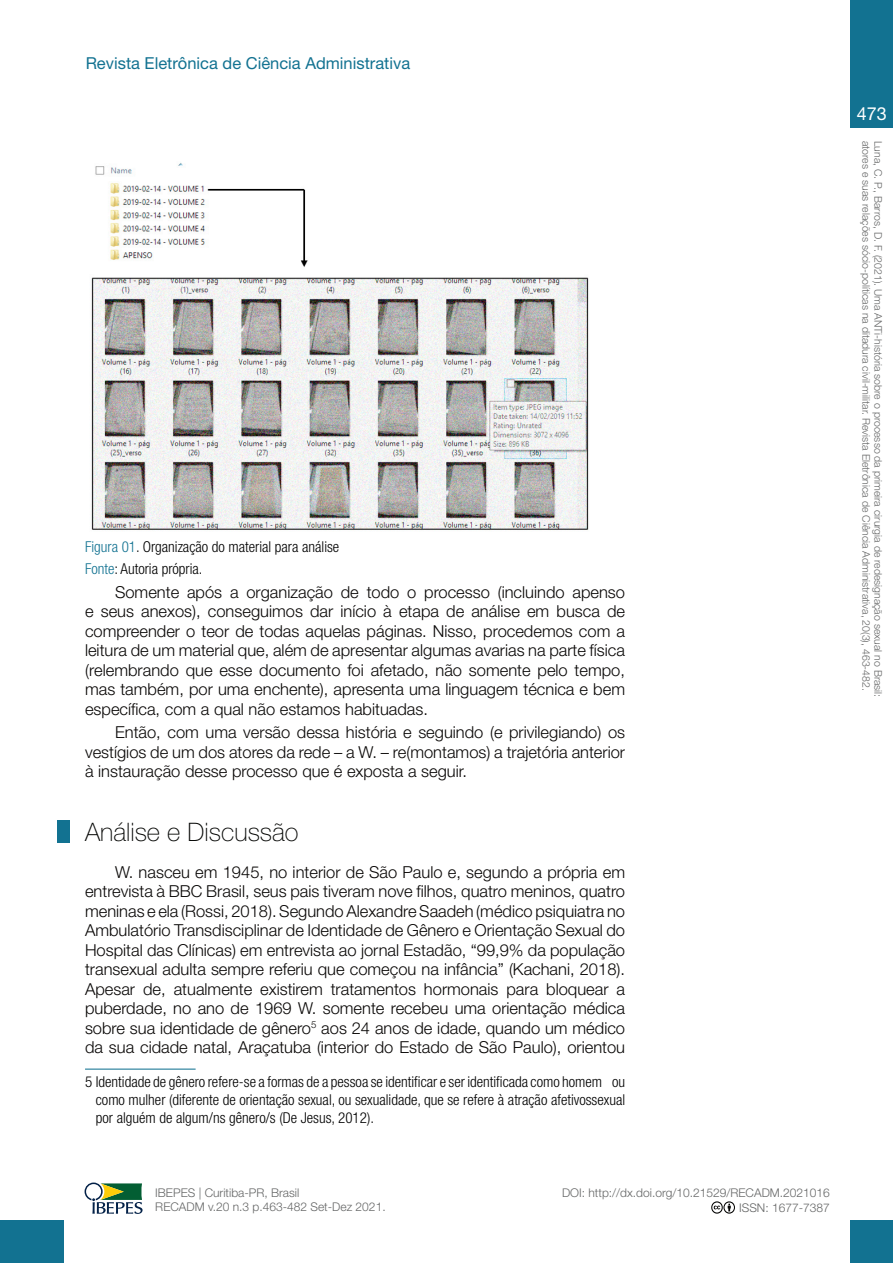
<style>
.page{position:relative;width:893px;height:1263px;background:#fff}
.page>*{position:absolute;margin:0;border:0;box-sizing:border-box;transform-origin:0 0}
.Seção_1{font:100 25.5px "Helvetica Neue";color:#040503}
.t1{font:18px "Helvetica Neue";color:#fff}
.Corpo_texto{font:300 16.5px/19.5px "Helvetica Neue";color:#090706;text-align:justify}
.t2{font:16.5px "Helvetica Neue";color:#127291}
.nota{font:300 condensed 15px/18px "Helvetica Neue";color:#000;text-align:justify}
.Imagem{font:300 condensed 15px "Helvetica Neue";color:#000}
.Figura_e_fonte{font:300 condensed 15px "Helvetica Neue";color:#000}
.t3{font:300 12px/14.4px "Helvetica Neue";color:#656666;text-align:right}
.t4{font:300 10.5px "Helvetica Neue";color:#656666}
.s1{color:#127291}
</style>
<div class="page">
<div style="left:850px;top:0;width:43px;height:128px;background:#127291"></div>
<div style="left:0;top:1220px;width:64px;height:43px;background:#127291"></div>
<div style="left:850px;top:1220px;width:43px;height:43px;background:#127291"></div>
<svg style="left:85px;top:1182px;width:58px;height:32px"></svg>
<svg style="left:711px;top:1201px;width:24px;height:12px"></svg>
<img style="left:91px;top:163px;width:498px;height:368px">
<hr style="left:85px;top:1068px;width:111px;height:2px;background:#127291">
<div style="left:57px;top:820px;width:13px;height:23px;background:#127291"></div>
<p class="t2" style="left:86px;top:54px;width:326px">Revista Eletrônica de Ciência Administrativa</p>
<p class="Imagem" style="left:85px;top:538px;width:256px"><span class="s1">Figura 01</span>. Organização do material para análise</p>
<p class="Figura_e_fonte" style="left:85px;top:560px;width:119px"><span class="s1">Fonte</span>: Autoria própria.</p>
<p class="Corpo_texto" style="left:85px;top:582px;width:542px;text-indent:30px">Somente após a organização de todo o processo (incluindo apenso e seus anexos), conseguimos dar início à etapa de análise em busca de compreender o teor de todas aquelas páginas. Nisso, procedemos com a leitura de um material que, além de apresentar algumas avarias na parte física (relembrando que esse documento foi afetado, não somente pelo tempo, mas também, por uma enchente), apresenta uma linguagem técnica e bem específica, com a qual não estamos habituadas.</p>
<p class="Corpo_texto" style="left:85px;top:722px;width:542px;text-indent:30px">Então, com uma versão dessa história e seguindo (e privilegiando) os vestígios de um dos atores da rede – a W. – re(montamos) a trajetória anterior à instauração desse processo que é exposta a seguir.</p>
<p class="Seção_1" style="left:85px;top:818px;width:215px">Análise e Discussão</p>
<p class="Corpo_texto" style="left:85px;top:862px;width:542px;text-indent:30px">W. nasceu em 1945, no interior de São Paulo e, segundo a própria em entrevista à BBC Brasil, seus pais tiveram nove filhos, quatro meninos, quatro meninas e ela (Rossi, 2018). Segundo Alexandre Saadeh (médico psiquiatra no Ambulatório Transdisciplinar de Identidade de Gênero e Orientação Sexual do Hospital das Clínicas) em entrevista ao jornal Estadão, “99,9% da população transexual adulta sempre referiu que começou na infância” (Kachani, 2018).<br>Apesar de, atualmente existirem tratamentos hormonais para bloquear a puberdade, no ano de 1969 W. somente recebeu uma orientação médica sobre sua identidade de gênero<sup>5</sup> aos 24 anos de idade, quando um médico da sua cidade natal, Araçatuba (interior do Estado de São Paulo), orientou</p>
<p class="nota" style="left:96px;top:1072px;width:531px;text-indent:-11px">5 Identidade de gênero refere-se a formas de a pessoa se identificar e ser identificada como homem ou como mulher (diferente de orientação sexual, ou sexualidade, que se refere à atração afetivossexual por alguém de algum/ns gênero/s (De Jesus, 2012).</p>
<p class="t3" style="left:155px;top:1185px;width:232px;text-align:left">IBEPES | Curitiba-PR, Brasil<br>RECADM v.20 n.3 p.463-482 Set-Dez 2021.</p>
<p class="t3" style="left:562px;top:1186px;width:269px">DOI: http://dx.doi.org/10.21529/RECADM.2021016<br>ISSN: 1677-7387</p>
<p class="t1" style="left:857px;top:103px;width:32px">473</p>
<p class="t4" style="left:873px;top:141px;width:551px;rotate:90deg">atores e suas relações sócio-políticas na ditadura civil-militar. Revista Eletrônica de Ciência Administrativa, 20(3), 463-482.</p>
<p class="t4" style="left:885px;top:141px;width:558px;rotate:90deg">Luna, C. P., Barros, D. F. (2021). Uma ANTi-história sobre o processo da primeira cirurgia de redesignação sexual no Brasil:</p>
</div>
